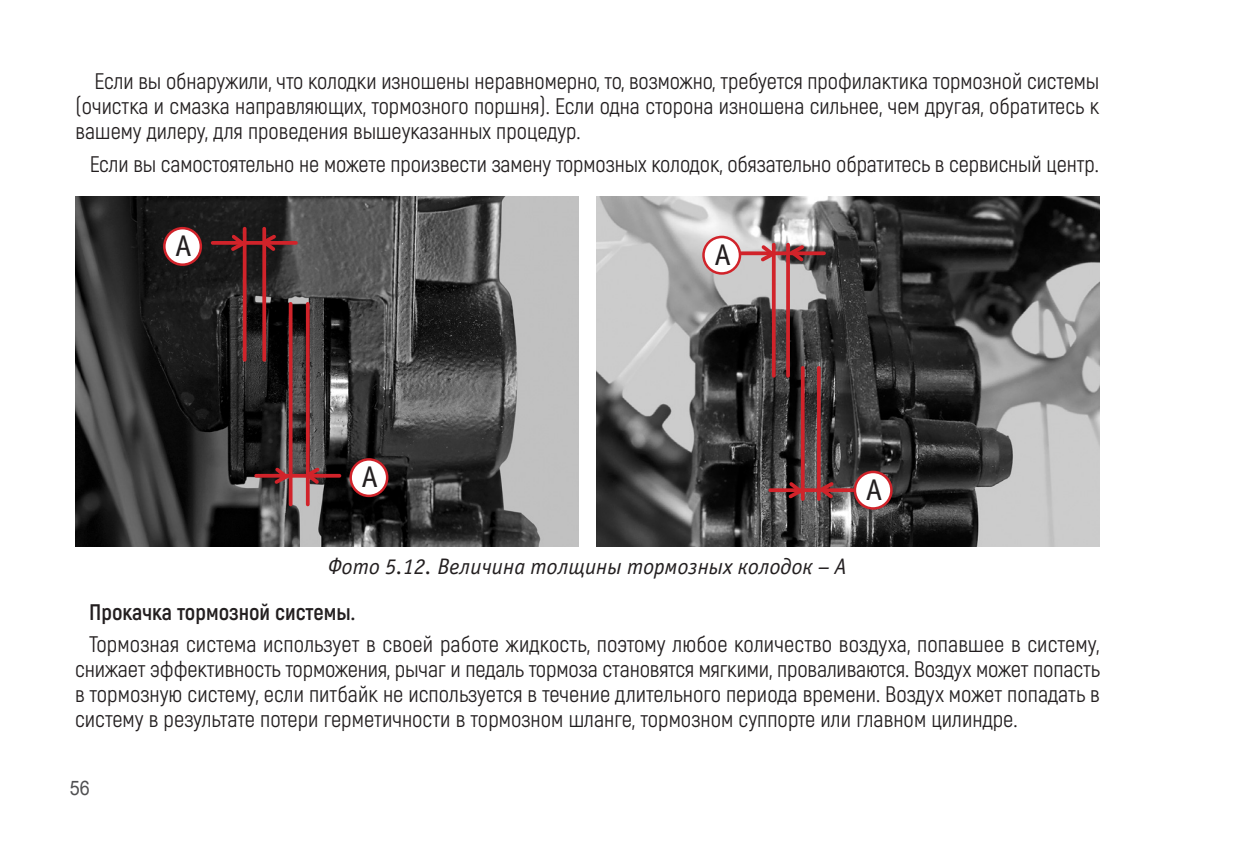
<style>
.page{position:relative;width:1241px;height:851px;background:#fff}
.page>*{position:absolute;margin:0;border:0;box-sizing:border-box;transform-origin:0 0}
.t1{font:30px "Officina Sans Book C";color:#231f20}
.Основной_текст{font:22.5px/25px "Akrobat";letter-spacing:-.005em;color:#231f20;text-align:justify}
.ФОТО{font:italic 22.5px "Officina Sans Book C";color:#231f20}
.Основной_текст-2{font:700 22.5px "Akrobat";color:#231f20}
.t2{font:20px "Arial";color:#505052;scale:.9 1}
</style>
<div class="page">
<img style="left:596px;top:196px;width:503px;height:350px">
<img style="left:75px;top:196px;width:503px;height:350px">
<div style="left:164px;top:228px;width:37px;height:36px;background:#fff;border-radius:50%"></div>
<div style="left:163px;top:227px;width:39px;height:39px;border:2px solid #d1232a;border-radius:50%"></div>
<div style="left:350px;top:459px;width:37px;height:37px;background:#fff;border-radius:50%"></div>
<div style="left:349px;top:458px;width:39px;height:39px;border:2px solid #d1232a;border-radius:50%"></div>
<hr style="left:243px;top:229px;width:3px;height:131px;background:#d1232a">
<svg style="left:771px;top:264px;width:4px;height:112px"></svg>
<svg style="left:800px;top:368px;width:4px;height:110px"></svg>
<hr style="left:289px;top:304px;width:3px;height:200px;background:#d1232a">
<hr style="left:306px;top:304px;width:3px;height:200px;background:#d1232a">
<svg style="left:262px;top:229px;width:4px;height:131px"></svg>
<hr style="left:786px;top:244px;width:3px;height:132px;background:#d1232a">
<svg style="left:816px;top:368px;width:4px;height:111px"></svg>
<svg style="left:212px;top:241px;width:84px;height:4px"></svg>
<svg style="left:741px;top:251px;width:82px;height:4px"></svg>
<svg style="left:770px;top:488px;width:83px;height:4px"></svg>
<hr style="left:256px;top:474px;width:83px;height:3px;background:#d1232a">
<svg style="left:257px;top:231px;width:22px;height:23px"></svg>
<svg style="left:785px;top:242px;width:22px;height:23px"></svg>
<svg style="left:814px;top:479px;width:22px;height:22px"></svg>
<svg style="left:301px;top:464px;width:21px;height:23px"></svg>
<svg style="left:228px;top:231px;width:21px;height:23px"></svg>
<svg style="left:757px;top:242px;width:22px;height:22px"></svg>
<svg style="left:785px;top:478px;width:22px;height:23px"></svg>
<svg style="left:271px;top:464px;width:22px;height:23px"></svg>
<div style="left:703px;top:237px;width:36px;height:36px;background:#fff;border-radius:50%"></div>
<div style="left:702px;top:236px;width:39px;height:39px;border:2px solid #d1232a;border-radius:50%"></div>
<div style="left:854px;top:472px;width:37px;height:36px;background:#fff;border-radius:50%"></div>
<div style="left:853px;top:470px;width:39px;height:39px;border:2px solid #d1232a;border-radius:50%"></div>
<p class="Основной_текст" style="left:76px;top:69px;width:1025px;text-indent:19px">Если вы обнаружили, что колодки изношены неравномерно, то, возможно, требуется профилактика тормозной системы (очистка и смазка направляющих, тормозного поршня). Если одна сторона изношена сильнее, чем другая, обратитесь к вашему дилеру, для проведения вышеуказанных процедур.</p>
<p class="Основной_текст" style="left:90px;top:151px;width:1010px">Если вы самостоятельно не можете произвести замену тормозных колодок, обязательно обратитесь в сервисный центр.</p>
<p class="t1" style="left:175px;top:229px;width:18px">А</p>
<p class="t1" style="left:714px;top:238px;width:18px">А</p>
<p class="t1" style="left:361px;top:460px;width:18px">А</p>
<p class="t1" style="left:865px;top:473px;width:18px">А</p>
<p class="ФОТО" style="left:328px;top:554px;width:520px">Фото 5.12. Величина толщины тормозных колодок – А</p>
<p class="Основной_текст-2" style="left:89px;top:598px;width:267px">Прокачка тормозной системы.</p>
<p class="Основной_текст" style="left:75px;top:631px;width:1026px;text-indent:14px">Тормозная система использует в своей работе жидкость, поэтому любое количество воздуха, попавшее в систему, снижает эффективность торможения, рычаг и педаль тормоза становятся мягкими, проваливаются. Воздух может попасть в тормозную систему, если питбайк не используется в течение длительного периода времени. Воздух может попадать в систему в результате потери герметичности в тормозном шланге, тормозном суппорте или главном цилиндре.</p>
<p class="t2" style="left:70px;top:773px;width:24px">56</p>
</div>
